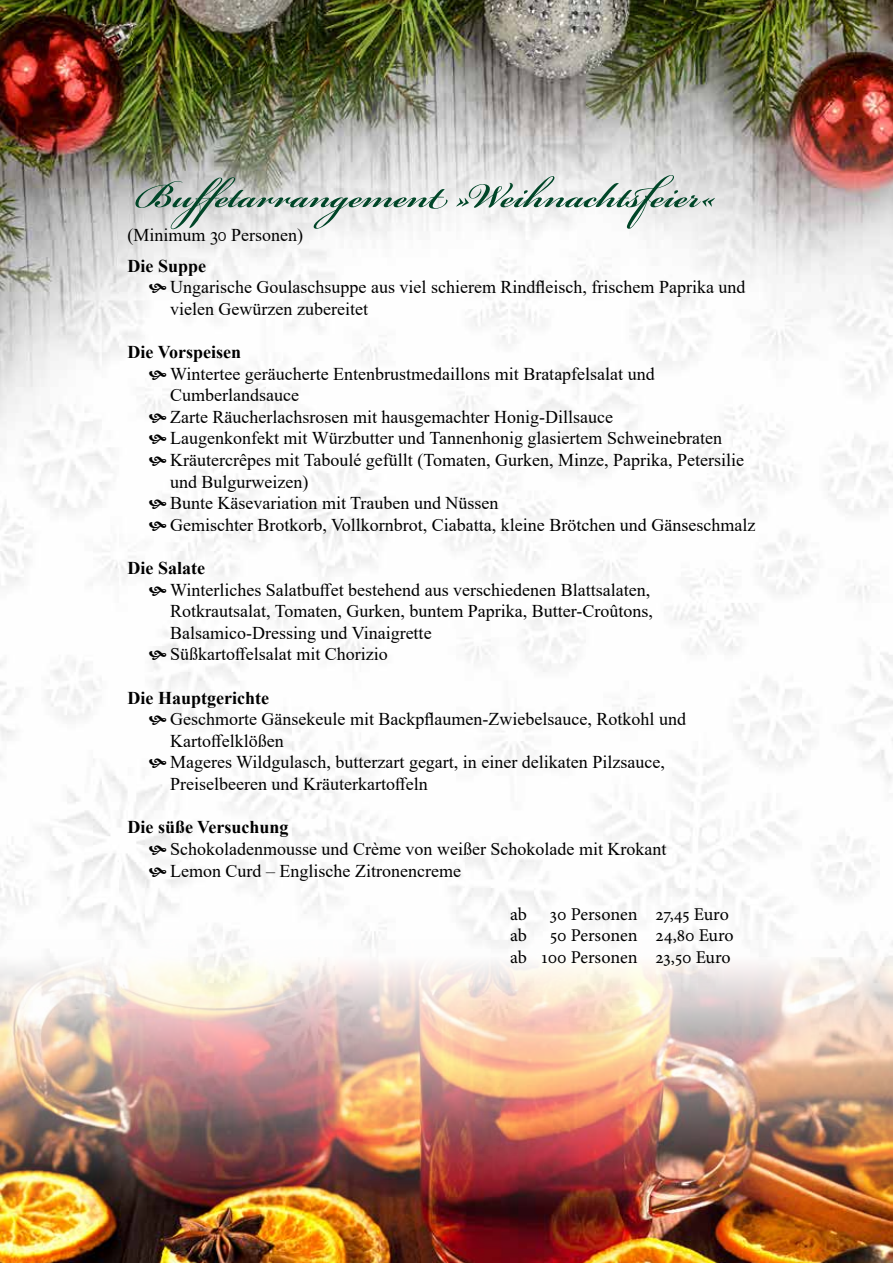
<style>
.page{position:relative;width:893px;height:1263px;background:#fff}
.page>*{position:absolute;margin:0;border:0;box-sizing:border-box;transform-origin:0 0}
.t1{font:600 54px "Bickham Script Pro 3";color:#004628}
.t2{font:18px/21.6px "Times New Roman";color:#000}
.t3{font:18px/21.6px "Minion Pro";letter-spacing:-.005em;color:#000;text-align:right}
.t4{font:700 18px "Times New Roman";color:#000}
</style>
<div class="page">
<img style="left:0;top:0;width:893px;height:940px">
<img style="left:0;top:940px;width:893px;height:323px">
<svg style="left:149px;top:284px;width:17px;height:9px"></svg>
<svg style="left:149px;top:370px;width:17px;height:10px"></svg>
<svg style="left:149px;top:413px;width:17px;height:10px"></svg>
<svg style="left:149px;top:435px;width:17px;height:9px"></svg>
<svg style="left:149px;top:456px;width:17px;height:10px"></svg>
<svg style="left:149px;top:500px;width:17px;height:9px"></svg>
<svg style="left:149px;top:521px;width:17px;height:10px"></svg>
<svg style="left:149px;top:586px;width:17px;height:10px"></svg>
<svg style="left:149px;top:651px;width:17px;height:9px"></svg>
<svg style="left:149px;top:716px;width:17px;height:9px"></svg>
<svg style="left:149px;top:759px;width:17px;height:9px"></svg>
<svg style="left:149px;top:845px;width:17px;height:10px"></svg>
<svg style="left:149px;top:867px;width:17px;height:9px"></svg>
<h1 class="t1" style="left:136px;top:157px;width:582px">Buffetarrangement »Weihnachtsfeier«</h1>
<p class="t2" style="left:128px;top:224px;width:177px">(Minimum 30 Personen)</p>
<p class="t4" style="left:128px;top:253px;width:80px">Die Suppe</p>
<p class="t2" style="left:170px;top:276px;width:577px">Ungarische Goulaschsuppe aus viel schierem Rindfleisch, frischem Paprika und vielen Gewürzen zubereitet</p>
<p class="t4" style="left:128px;top:339px;width:115px">Die Vorspeisen</p>
<p class="t2" style="left:170px;top:362px;width:587px">Wintertee geräucherte Entenbrustmedaillons mit Bratapfelsalat und Cumberlandsauce<br>Zarte Räucherlachsrosen mit hausgemachter Honig-Dillsauce<br>Laugenkonfekt mit Würzbutter und Tannenhonig glasiertem Schweinebraten Kräutercrêpes mit Taboulé gefüllt (Tomaten, Gurken, Minze, Paprika, Petersilie und Bulgurweizen)<br>Bunte Käsevariation mit Trauben und Nüssen<br>Gemischter Brotkorb, Vollkornbrot, Ciabatta, kleine Brötchen und Gänseschmalz</p>
<p class="t4" style="left:128px;top:555px;width:79px">Die Salate</p>
<p class="t2" style="left:170px;top:578px;width:484px">Winterliches Salatbuffet bestehend aus verschiedenen Blattsalaten, Rotkrautsalat, Tomaten, Gurken, buntem Paprika, Butter-Croûtons, Balsamico-Dressing und Vinaigrette<br>Süßkartoffelsalat mit Chorizio</p>
<p class="t4" style="left:128px;top:685px;width:143px">Die Hauptgerichte</p>
<p class="t2" style="left:170px;top:708px;width:517px">Geschmorte Gänsekeule mit Backpflaumen-Zwiebelsauce, Rotkohl und Kartoffelklößen<br>Mageres Wildgulasch, butterzart gegart, in einer delikaten Pilzsauce, Preiselbeeren und Kräuterkartoffeln</p>
<p class="t4" style="left:128px;top:814px;width:163px">Die süße Versuchung</p>
<p class="t2" style="left:170px;top:837px;width:498px">Schokoladenmousse und Crème von weißer Schokolade mit Krokant<br>Lemon Curd – Englische Zitronencreme</p>
<p class="t3" style="left:510px;top:903px;width:18px">ab</p>
<p class="t3" style="left:550px;top:903px;width:180px">30 Personen 27,45 Euro</p>
<p class="t3" style="left:510px;top:925px;width:18px">ab</p>
<p class="t3" style="left:510px;top:925px;width:225px">50 Personen 24,80 Euro<br>ab 100 Personen 23,50 Euro</p>
</div>
